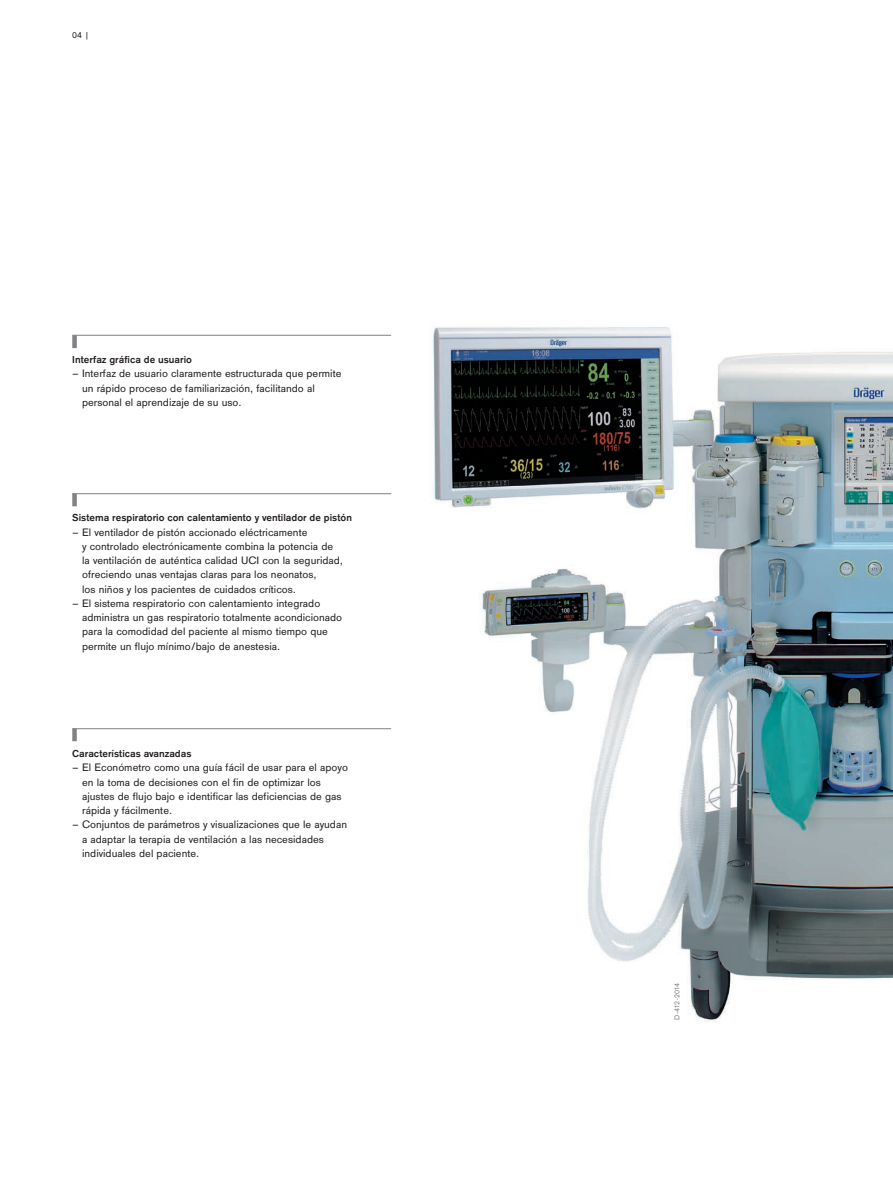
<style>
.page{position:relative;width:893px;height:1191px;background:#fff}
.page>*{position:absolute;margin:0;border:0;box-sizing:border-box;transform-origin:0 0}
.Fließtext_DraeSansRe{font:11.25px/14.2px "Draeger Sans";color:#231f20}
.Igelung_Bold{font:700 10.5px "Draeger Sans";color:#231f20}
.Pagination{font:9px "Draeger Sans";color:#231f20}
.Image_number_60_blac{font:7.5px "Draeger Sans";letter-spacing:.025em;color:#808285}
</style>
<div class="page">
<div style="left:72px;top:335px;width:5px;height:13px;background:#808285"></div>
<hr style="left:72px;top:335px;width:319px;height:1px;background:#808285">
<hr style="left:72px;top:493px;width:319px;height:1px;background:#808285">
<div style="left:72px;top:493px;width:5px;height:13px;background:#808285"></div>
<hr style="left:72px;top:728px;width:319px;height:1px;background:#808285">
<div style="left:72px;top:728px;width:5px;height:13px;background:#808285"></div>
<img style="left:432px;top:327px;width:461px;height:696px">
<p class="Pagination" style="left:72px;top:29px;width:19px">04 |</p>
<p class="Igelung_Bold" style="left:72px;top:352px;width:121px">Interfaz gráfica de usuario</p>
<p class="Fließtext_DraeSansRe" style="left:82px;top:366px;width:261px;text-indent:-10px">– Interfaz de usuario claramente estructurada que permite un rápido proceso de familiarización, facilitando al personal el aprendizaje de su uso.</p>
<p class="Igelung_Bold" style="left:72px;top:510px;width:281px">Sistema respiratorio con calentamiento y ventilador de pistón</p>
<p class="Fließtext_DraeSansRe" style="left:82px;top:524px;width:262px;text-indent:-10px">– El ventilador de pistón accionado eléctricamente<br>y controlado electrónicamente combina la potencia de la ventilación de auténtica calidad UCI con la seguridad, ofreciendo unas ventajas claras para los neonatos,<br>los niños y los pacientes de cuidados críticos.</p>
<p class="Fließtext_DraeSansRe" style="left:82px;top:595px;width:262px;text-indent:-10px">– El sistema respiratorio con calentamiento integrado administra un gas respiratorio totalmente acondicionado para la comodidad del paciente al mismo tiempo que permite un flujo mínimo/bajo de anestesia.</p>
<p class="Igelung_Bold" style="left:72px;top:746px;width:121px">Características avanzadas</p>
<p class="Fließtext_DraeSansRe" style="left:82px;top:760px;width:267px;text-indent:-10px">– El Económetro como una guía fácil de usar para el apoyo en la toma de decisiones con el fin de optimizar los ajustes de flujo bajo e identificar las deficiencias de gas rápida y fácilmente.</p>
<p class="Fließtext_DraeSansRe" style="left:82px;top:817px;width:266px;text-indent:-10px">– Conjuntos de parámetros y visualizaciones que le ayudan a adaptar la terapia de ventilación a las necesidades individuales del paciente.</p>
<p class="Image_number_60_blac" style="left:672px;top:1019px;width:39px;rotate:-90deg">D-412-2014</p>
</div>
